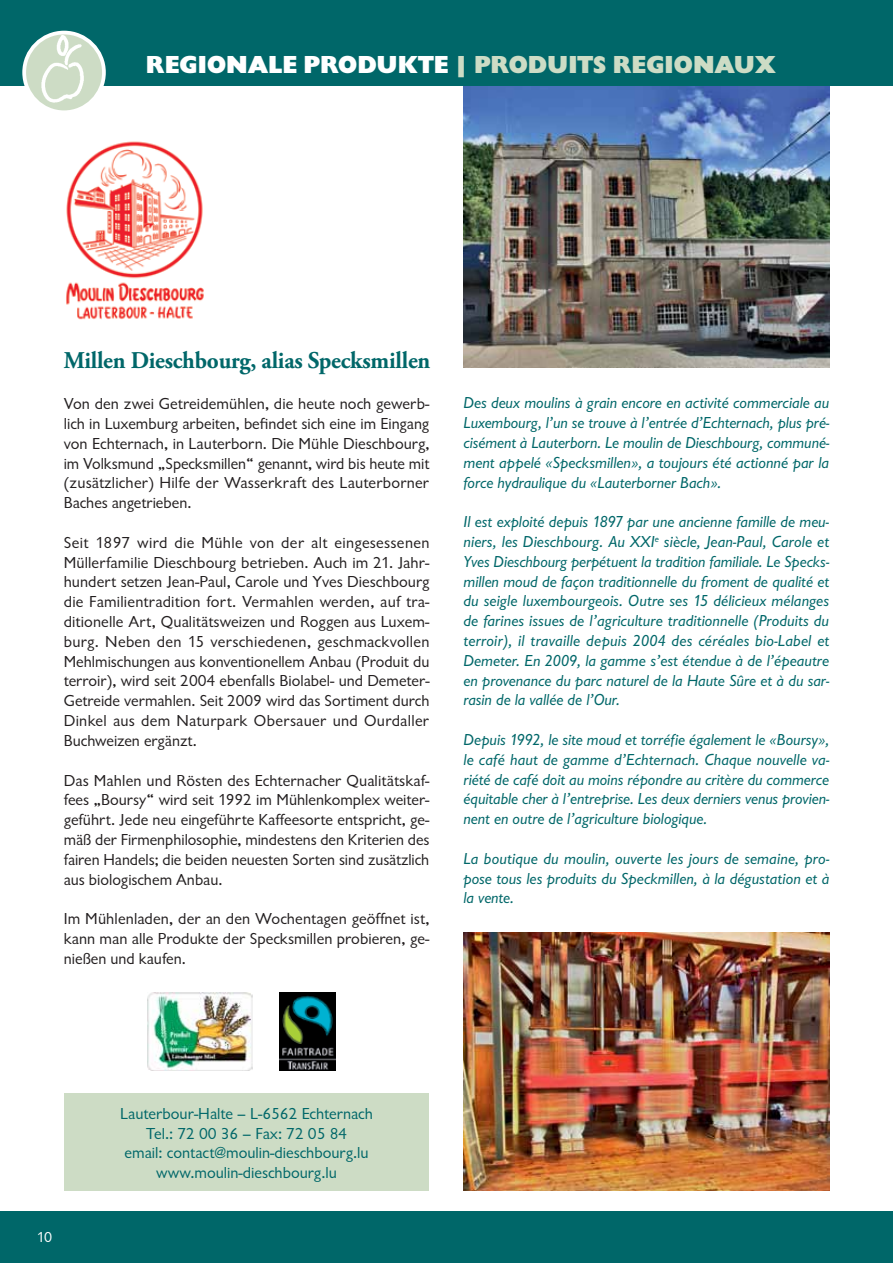
<style>
.page{position:relative;width:893px;height:1263px;background:#fff}
.page>*{position:absolute;margin:0;border:0;box-sizing:border-box;transform-origin:0 0}
.t1{font:800 25.5px "Chantilly";color:#cddcc5}
.t2{font:700 24px "Adobe Garamond Pro";letter-spacing:-.01em;color:#006769}
.t3{font:16.5px/19.8px "Chantilly";color:#231f20;text-align:justify}
.t4{font:italic 16.5px/19.8px "Chantilly";color:#006769;text-align:justify}
.t5{font:16.5px/19.8px "Chantilly";color:#006769;text-align:center}
.t6{font:15px "Chantilly";color:#fff}
.s1{color:#fff}
</style>
<div class="page">
<img style="left:464px;top:85px;width:365px;height:282px">
<div style="left:0;top:1212px;width:893px;height:51px;background:#006769"></div>
<div style="left:0;top:0;width:893px;height:85px;background:#006769"></div>
<svg style="left:24px;top:33px;width:80px;height:79px"></svg>
<div style="left:22px;top:31px;width:84px;height:83px;border:4px solid #fff;border-radius:50%"></div>
<img style="left:35px;top:30px;width:58px;height:84px">
<img style="left:463px;top:932px;width:366px;height:259px">
<img style="left:66px;top:141px;width:138px;height:179px">
<div style="left:64px;top:1093px;width:365px;height:98px;background:#cddcc5"></div>
<img style="left:280px;top:992px;width:56px;height:79px">
<img style="left:147px;top:992px;width:105px;height:79px">
<h1 class="t1" style="left:146px;top:50px;width:631px"><span class="s1">REGIONALE PRODUKTE</span> | PRODUITS REGIONAUX</h1>
<h2 class="t2" style="left:64px;top:346px;width:368px">Millen Dieschbourg, alias Specksmillen</h2>
<p class="t3" style="left:64px;top:394px;width:367px">Von den zwei Getreidemühlen, die heute noch gewerb&shy;lich in Luxemburg arbeiten, befindet sich eine im Eingang von Echternach, in Lauterborn. Die Mühle Dieschbourg, im Volksmund „Specksmillen“ genannt, wird bis heute mit (zusätzlicher) Hilfe der Wasserkraft des Lauterborner Baches angetrieben.</p>
<p class="t3" style="left:64px;top:533px;width:367px">Seit 1897 wird die Mühle von der alt eingesessenen Müllerfamilie Dieschbourg betrieben. Auch im 21. Jahr&shy;hundert setzen Jean-Paul, Carole und Yves Dieschbourg die Familientradition fort. Vermahlen werden, auf tra&shy;ditionelle Art, Qualitätsweizen und Roggen aus Luxem&shy;burg. Neben den 15 verschiedenen, geschmackvollen Mehlmischungen aus konventionellem Anbau (Produit du terroir), wird seit 2004 ebenfalls Biolabel- und Demeter-Getreide vermahlen. Seit 2009 wird das Sortiment durch Dinkel aus dem Naturpark Obersauer und Ourdaller Buchweizen ergänzt.</p>
<p class="t3" style="left:64px;top:770px;width:367px">Das Mahlen und Rösten des Echternacher Qualitätskaf&shy;fees „Boursy“ wird seit 1992 im Mühlenkomplex weiter&shy;geführt. Jede neu eingeführte Kaffeesorte entspricht, ge&shy;mäß der Firmenphilosophie, mindestens den Kriterien des fairen Handels; die beiden neuesten Sorten sind zusätzlich aus biologischem Anbau.</p>
<p class="t3" style="left:64px;top:909px;width:367px">Im Mühlenladen, der an den Wochentagen geöffnet ist, kann man alle Produkte der Specksmillen probieren, ge&shy;nießen und kaufen.</p>
<p class="t4" style="left:463px;top:393px;width:367px">Des deux moulins à grain encore en activité commerciale au Luxembourg, l’un se trouve à l’entrée d’Echternach, plus pré&shy;cisément à Lauterborn. Le moulin de Dieschbourg, communé&shy;ment appelé «Specksmillen», a toujours été actionné par la force hydraulique du «Lauterborner Bach».</p>
<p class="t4" style="left:463px;top:512px;width:367px">Il est exploité depuis 1897 par une ancienne famille de meu&shy;niers, les Dieschbourg. Au XXI<sup>e</sup> siècle, Jean-Paul, Carole et Yves Dieschbourg perpétuent la tradition familiale. Le Specks&shy;millen moud de façon traditionnelle du froment de qualité et du seigle luxembourgeois. Outre ses 15 délicieux mélanges de farines issues de l’agriculture traditionnelle (Produits du terroir), il travaille depuis 2004 des céréales bio-Label et Demeter. En 2009, la gamme s’est étendue à de l’épeautre en provenance du parc naturel de la Haute Sûre et à du sar&shy;rasin de la vallée de l’Our.</p>
<p class="t4" style="left:463px;top:730px;width:367px">Depuis 1992, le site moud et torréfie également le «Boursy», le café haut de gamme d’Echternach. Chaque nouvelle va&shy;riété de café doit au moins répondre au critère du commerce équitable cher à l’entreprise. Les deux derniers venus provien&shy;nent en outre de l’agriculture biologique.</p>
<p class="t4" style="left:463px;top:849px;width:367px">La boutique du moulin, ouverte les jours de semaine, pro&shy;pose tous les produits du Speckmillen, à la dégustation et à la vente.</p>
<p class="t6" style="left:37px;top:1229px;width:17px">10</p>
<p class="t5" style="left:120px;top:1104px;width:254px">Lauterbour-Halte – L-6562 Echternach Tel.: 72 00 36 – Fax: 72 05 84<br>email: contact@moulin-dieschbourg.lu www.moulin-dieschbourg.lu</p>
</div>
